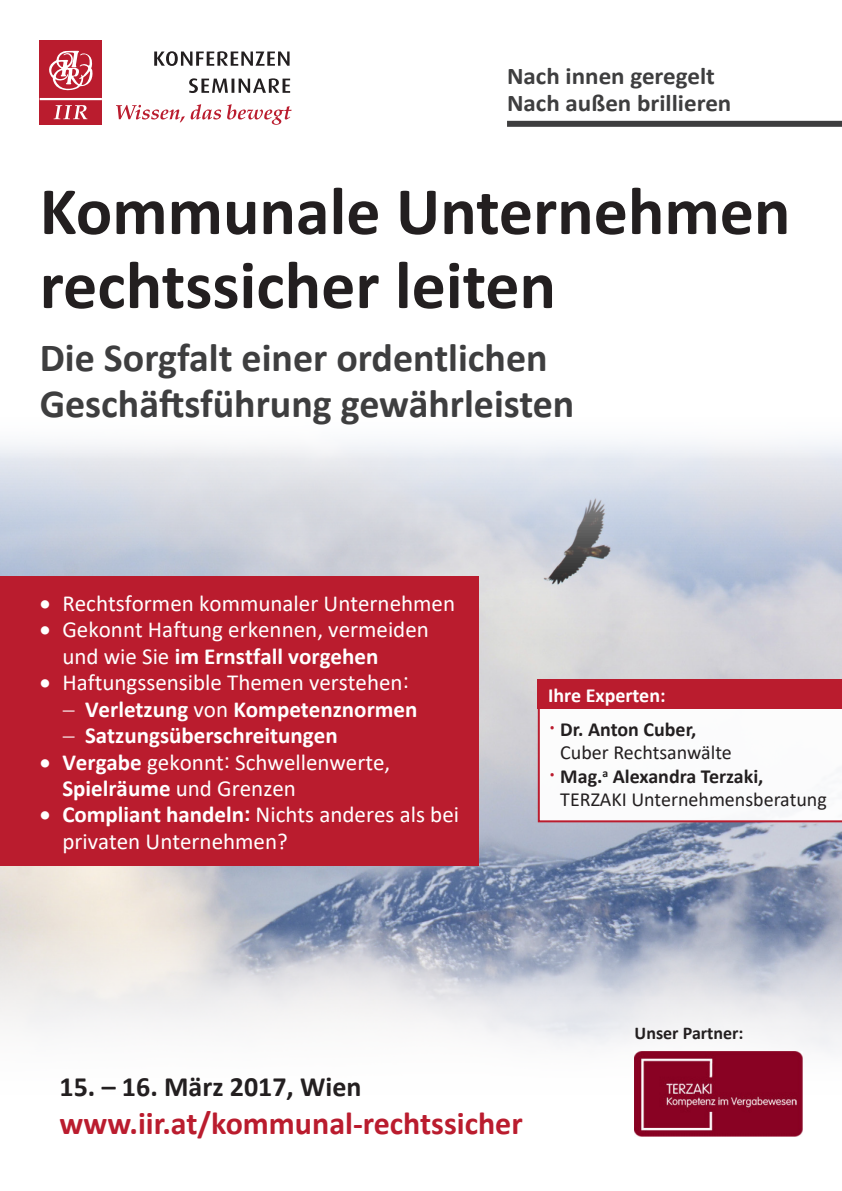
<style>
.page{position:relative;width:842px;height:1191px;background:#fff}
.page>*{position:absolute;margin:0;border:0;box-sizing:border-box;transform-origin:0 0}
.t1{font:700 68px/74px "Calibri";color:#231f20}
.t2{font:700 40px/46px "Calibri";color:#3e3e3f}
.t3{font:700 32px "Calibri";color:#ba1c2e}
.t4{font:700 28px "Calibri";color:#231f20}
.Banner{font:700 24px/27.6px "Calibri";color:#3e3e3f;scale:1.04 1}
.t5{font:23px/26.4px "Calibri";color:#fff}
.t6{font:700 23px "Calibri";color:#fff}
.t7{font:20px/23px "Calibri";color:#231f20}
.t8{font:700 20px "Calibri";color:#fff}
.t9{font:700 18px "Calibri";color:#231f20}
.s1{font-weight:700}
.s2{font-weight:400}
</style>
<div class="page">
<img style="left:0;top:442px;width:842px;height:664px">
<div style="left:0;top:576px;width:478px;height:290px;background:#ba1c2e"></div>
<div style="left:538px;top:679px;width:304px;height:29px;background:#ba1c2e"></div>
<div style="left:507px;top:121px;width:335px;height:6px;background:#3e3e3f"></div>
<div style="left:40px;top:40px;width:62px;height:85px;background:#ba1c2e"></div>
<svg style="left:54px;top:105px;width:33px;height:14px"></svg>
<hr style="left:40px;top:98px;width:62px;height:2px;background:#fff">
<svg style="left:49px;top:51px;width:44px;height:40px"></svg>
<svg style="left:116px;top:104px;width:176px;height:21px"></svg>
<svg style="left:189px;top:78px;width:101px;height:15px"></svg>
<svg style="left:154px;top:51px;width:136px;height:15px"></svg>
<img style="left:635px;top:1051px;width:167px;height:85px">
<svg style="left:538px;top:708px;width:304px;height:114px"></svg>
<p class="Banner" style="left:507px;top:63px;width:217px">Nach innen geregelt<br>Nach außen brillieren</p>
<p class="t1" style="left:40px;top:178px;width:752px">Kommunale Unternehmen rechtssicher leiten</p>
<p class="t2" style="left:40px;top:336px;width:536px">Die Sorgfalt einer ordentlichen<br>Geschäftsführung gewährleisten</p>
<p class="t5" style="left:40px;top:591px;width:417px">• Rechtsformen kommunaler Unternehmen</p>
<p class="t5" style="left:62px;top:617px;width:368px;text-indent:-23px">• Gekonnt Haftung erkennen, vermeiden und wie Sie <span class="s1">im Ernstfall vorgehen</span></p>
<p class="t5" style="left:40px;top:670px;width:371px">• Haftungssensible Themen verstehen:</p>
<p class="t6" style="left:62px;top:692px;width:357px">− Verletzung <span class="s2">von</span> Kompetenznormen</p>
<p class="t6" style="left:62px;top:719px;width:277px">− Satzungsüberschreitungen</p>
<p class="t5" style="left:62px;top:749px;width:329px;text-indent:-23px">• <span class="s1">Vergabe</span> gekonnt: Schwellenwerte,<br><span class="s1">Spielräume</span> und Grenzen</p>
<p class="t5" style="left:62px;top:802px;width:398px;text-indent:-23px">• <span class="s1">Compliant handeln:</span> Nichts anderes als bei privaten Unternehmen?</p>
<p class="t8" style="left:548px;top:681px;width:119px">Ihre Experten:</p>
<p class="t7" style="left:560px;top:718px;width:173px"><span class="s1">Dr. Anton Cuber,<br></span>Cuber Rechtsanwälte</p>
<p class="t7" style="left:560px;top:766px;width:268px"><span class="s1">Mag.</span><sup>a</sup> <span class="s1">Alexandra Terzaki,<br></span>TERZAKI Unternehmensberatung</p>
<p class="t4" style="left:59px;top:1066px;width:304px">15. – 16. März 2017, Wien</p>
<p class="t3" style="left:59px;top:1101px;width:465px">www.iir.at/kommunal-rechtssicher</p>
<p class="t9" style="left:635px;top:1020px;width:110px">Unser Partner:</p>
</div>
